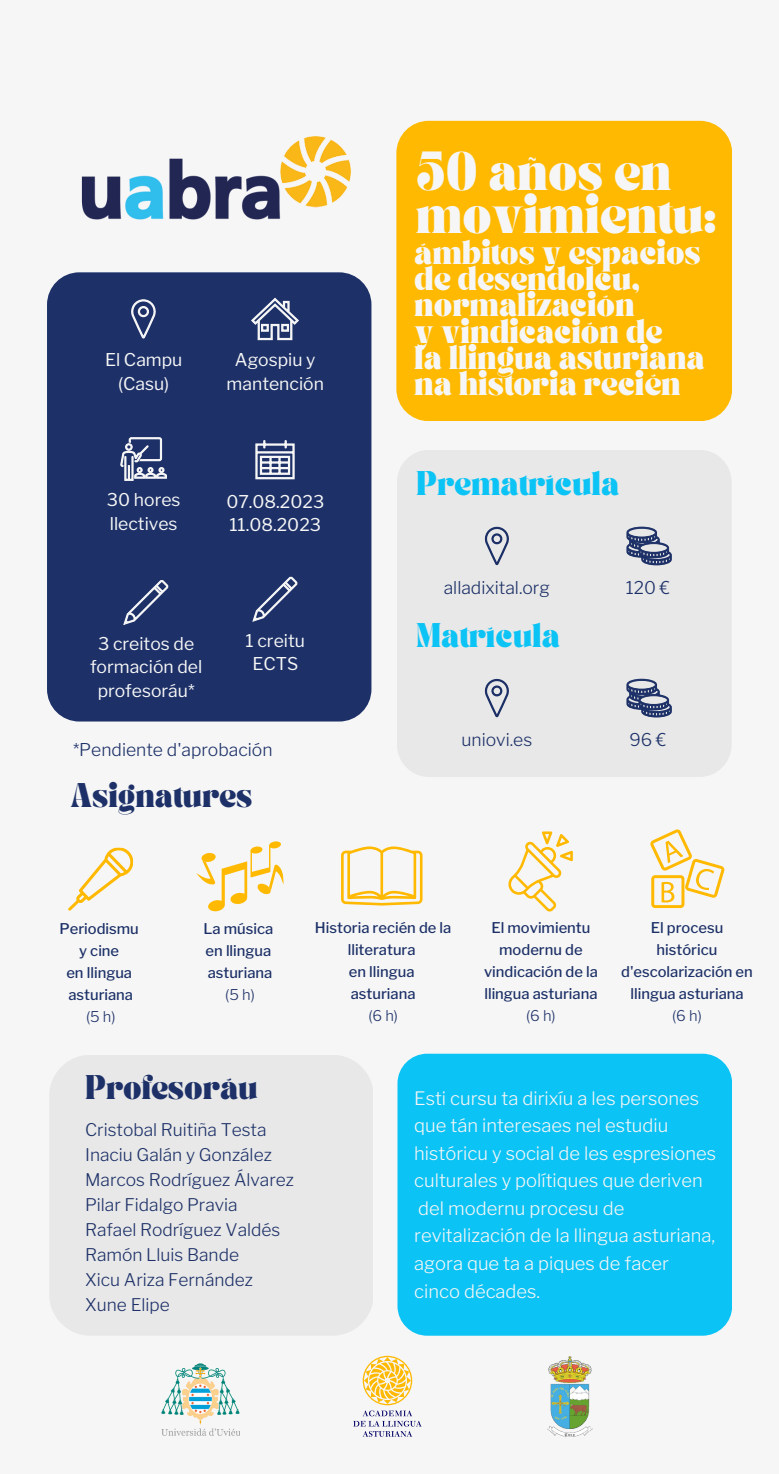
<style>
.page{position:relative;width:779px;height:1474px;background:#fff}
.page>*{position:absolute;margin:0;border:0;box-sizing:border-box;transform-origin:0 0}
.t1{font:700 33.25px/43.4px "TANASHFORD";color:#f6f6f6}
.t2{font:700 21px/26.2px "TANASHFORD";color:#f6f6f6}
.t3{font:700 21px "TANASHFORD";color:#1d3168}
.t4{font:700 21px "TANASHFORD";color:#0cc3f5}
.t5{font:300 18.38px/27.7px "Libre Franklin";color:#f6f6f6}
.t6{font:17.5px/23.6px "Libre Franklin";color:#f6f6f6;text-align:center}
.t7{font:300 17.5px "Libre Franklin";color:#1d3168}
.t8{font:300 17.32px "Libre Franklin";color:#1d3168}
.t9{font:500 14.7px/22.1px "Libre Franklin";color:#1d3168;text-align:center}
.t10{font:300 14.7px "Libre Franklin";color:#1d3168}
</style>
<div class="page">
<div style="left:0;top:0;width:778px;height:1474px;background:#f6f6f6"></div>
<div style="left:396px;top:121px;width:335px;height:300px;background:#ffb901;border-radius:32px"></div>
<div style="left:397px;top:1054px;width:335px;height:282px;background:#0cc3f5;border-radius:30px"></div>
<div style="left:49px;top:1055px;width:324px;height:280px;background:#e8e8e8;border-radius:41px"></div>
<svg style="left:650px;top:829px;width:74px;height:79px"></svg>
<svg style="left:508px;top:831px;width:64px;height:81px"></svg>
<svg style="left:341px;top:846px;width:81px;height:60px"></svg>
<svg style="left:196px;top:841px;width:88px;height:71px"></svg>
<svg style="left:68px;top:847px;width:65px;height:64px"></svg>
<div style="left:47px;top:272px;width:324px;height:449px;background:#1d3168;border-radius:32px"></div>
<svg style="left:131px;top:299px;width:25px;height:40px"></svg>
<svg style="left:251px;top:297px;width:48px;height:44px"></svg>
<svg style="left:255px;top:440px;width:40px;height:40px"></svg>
<svg style="left:120px;top:437px;width:47px;height:44px"></svg>
<svg style="left:123px;top:580px;width:46px;height:45px"></svg>
<svg style="left:252px;top:576px;width:46px;height:46px"></svg>
<img style="left:81px;top:137px;width:269px;height:83px">
<img style="left:547px;top:1356px;width:45px;height:80px">
<svg style="left:353px;top:1356px;width:68px;height:81px"></svg>
<img style="left:161px;top:1363px;width:79px;height:59px">
<img style="left:161px;top:1422px;width:78px;height:14px">
<div style="left:397px;top:450px;width:334px;height:327px;background:#e8e8e8;border-radius:32px"></div>
<svg style="left:484px;top:678px;width:25px;height:40px"></svg>
<svg style="left:626px;top:679px;width:45px;height:39px"></svg>
<svg style="left:484px;top:526px;width:25px;height:40px"></svg>
<svg style="left:626px;top:527px;width:45px;height:38px"></svg>
<p class="t6" style="left:105px;top:348px;width:79px">El Campu</p>
<p class="t6" style="left:118px;top:372px;width:53px">(Casu)</p>
<p class="t6" style="left:107px;top:488px;width:75px;text-align:left">30 hores llectives</p>
<p class="t6" style="left:226px;top:348px;width:99px">Agospiu y mantención</p>
<p class="t6" style="left:226px;top:490px;width:99px">07.08.2023</p>
<p class="t6" style="left:229px;top:513px;width:93px">11.08.2023</p>
<p class="t6" style="left:90px;top:632px;width:114px">3 creitos de formación del profesoráu*</p>
<p class="t6" style="left:245px;top:628px;width:61px">1 creitu<br>ECTS</p>
<p class="t7" style="left:73px;top:739px;width:201px">*Pendiente d'aprobación</p>
<p class="t3" style="left:71px;top:782px;width:183px">Asignatures</p>
<p class="t1" style="left:415px;top:155px;width:303px">50 años en movimientu:</p>
<p class="t2" style="left:414px;top:242px;width:288px">ámbitos y espacios de desendolcu, normalización</p>
<p class="t2" style="left:414px;top:321px;width:249px">y vindicación de</p>
<p class="t2" style="left:414px;top:347px;width:292px">la llingua asturiana</p>
<p class="t2" style="left:414px;top:374px;width:268px">na historia recién</p>
<p class="t4" style="left:416px;top:470px;width:205px">Prematrícula</p>
<p class="t7" style="left:443px;top:577px;width:108px">alladixital.org</p>
<p class="t7" style="left:625px;top:577px;width:46px">120 €</p>
<p class="t4" style="left:416px;top:622px;width:145px">Matrícula</p>
<p class="t7" style="left:461px;top:729px;width:72px">uniovi.es</p>
<p class="t7" style="left:629px;top:729px;width:38px">96€</p>
<p class="t9" style="left:60px;top:917px;width:81px">Periodismu</p>
<p class="t9" style="left:79px;top:939px;width:41px">y cine</p>
<p class="t9" style="left:66px;top:961px;width:67px">en llingua</p>
<p class="t9" style="left:68px;top:983px;width:66px">asturiana</p>
<p class="t10" style="left:86px;top:1008px;width:31px">(5 h)</p>
<p class="t9" style="left:203px;top:917px;width:71px">La música</p>
<p class="t9" style="left:205px;top:939px;width:67px">en llingua</p>
<p class="t9" style="left:208px;top:961px;width:66px">asturiana</p>
<p class="t10" style="left:225px;top:986px;width:31px">(5 h)</p>
<p class="t3" style="left:85px;top:1074px;width:174px">Profesoráu</p>
<p class="t8" style="left:85px;top:1119px;width:183px">Cristobal Ruitiña Testa</p>
<p class="t8" style="left:85px;top:1144px;width:188px">Inaciu Galán y González</p>
<p class="t8" style="left:85px;top:1169px;width:210px">Marcos Rodríguez Álvarez</p>
<p class="t8" style="left:85px;top:1194px;width:154px">Pilar Fidalgo Pravia</p>
<p class="t8" style="left:85px;top:1219px;width:197px">Rafael Rodríguez Valdés</p>
<p class="t8" style="left:85px;top:1244px;width:155px">Ramón Lluis Bande</p>
<p class="t8" style="left:85px;top:1269px;width:169px">Xicu Ariza Fernández</p>
<p class="t8" style="left:85px;top:1294px;width:86px">Xune Elipe</p>
<p class="t9" style="left:315px;top:916px;width:138px">Historia recién de la lliteratura</p>
<p class="t9" style="left:348px;top:960px;width:67px">en llingua</p>
<p class="t9" style="left:351px;top:982px;width:66px">asturiana</p>
<p class="t10" style="left:368px;top:1007px;width:31px">(6 h)</p>
<p class="t9" style="left:484px;top:916px;width:115px">El movimientu modernu de vindicación de la llingua asturiana</p>
<p class="t10" style="left:526px;top:1007px;width:31px">(6 h)</p>
<p class="t9" style="left:621px;top:916px;width:133px">El procesu históricu d'escolarización en llingua asturiana</p>
<p class="t10" style="left:672px;top:1007px;width:31px">(6 h)</p>
<p class="t5" style="left:414px;top:1084px;width:303px">Esti cursu ta dirixíu a les persones que tán interesaes nel estudiu históricu y social de les espresiones culturales y polítiques que deriven del modernu procesu de revitalización de la llingua asturiana, agora que ta a piques de facer</p>
<p class="t5" style="left:414px;top:1277px;width:127px">cinco décades.</p>
</div>
